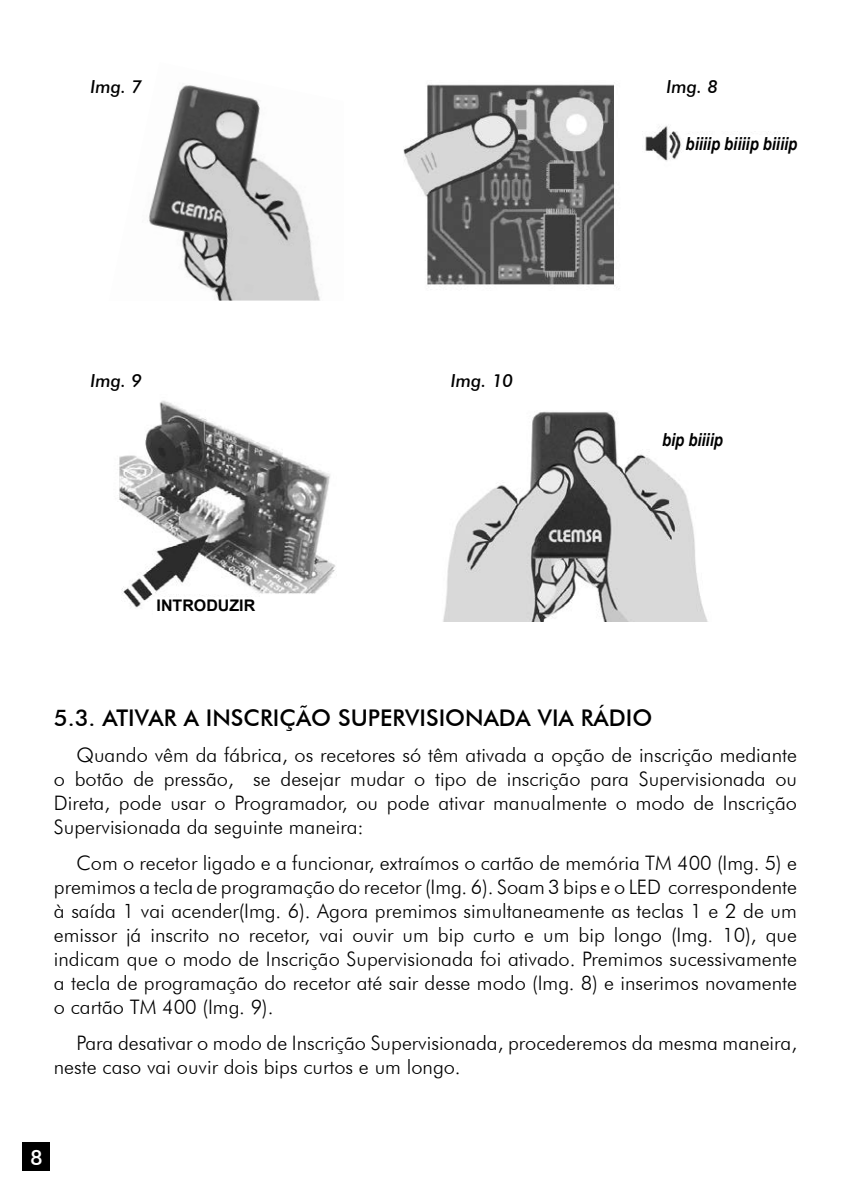
<style>
.page{position:relative;width:851px;height:1191px;background:#fff}
.page>*{position:absolute;margin:0;border:0;box-sizing:border-box;transform-origin:0 0}
.t1{font:500 23px "Futura BT";color:#000}
.t2{font:500 21px "Futura BT";color:#fff}
.t3{font:300 20px/24px "Futura BT";color:#000;text-align:justify}
.t4{font:italic 700 18px "Arial Narrow";color:#000}
.t5{font:italic 500 18px "Futura BT";color:#000}
.t6{font:700 16px "Arial";color:#000}
</style>
<div class="page">
<div style="left:22px;top:1142px;width:29px;height:29px;background:#000"></div>
<img style="left:403px;top:84px;width:384px;height:205px">
<div style="left:683px;top:135px;width:124px;height:34px;background:#fff"></div>
<img style="left:443px;top:411px;width:265px;height:210px">
<div style="left:660px;top:431px;width:123px;height:34px;background:#fff"></div>
<img style="left:148px;top:85px;width:172px;height:215px">
<img style="left:119px;top:400px;width:217px;height:208px">
<div style="left:154px;top:597px;width:125px;height:40px;background:#fff"></div>
<p class="t5" style="left:90px;top:76px;width:53px">Img. 7</p>
<p class="t5" style="left:666px;top:76px;width:53px">Img. 8</p>
<p class="t4" style="left:685px;top:130px;width:113px">biiiip biiiip biiiip</p>
<p class="t5" style="left:90px;top:369px;width:53px">Img. 9</p>
<p class="t5" style="left:450px;top:369px;width:64px">Img. 10</p>
<p class="t4" style="left:662px;top:426px;width:62px">bip biiiip</p>
<p class="t6" style="left:156px;top:595px;width:100px">INTRODUZIR</p>
<p class="t1" style="left:54px;top:704px;width:600px">5.3. ATIVAR A INSCRIÇÃO SUPERVISIONADA VIA RÁDIO</p>
<p class="t3" style="left:54px;top:742px;width:744px;text-indent:23px">Quando vêm da fábrica, os recetores só têm ativada a opção de inscrição mediante o botão de pressão, se desejar mudar o tipo de inscrição para Supervisionada ou Direta, pode usar o Programador, ou pode ativar manualmente o modo de Inscrição Supervisionada da seguinte maneira:</p>
<p class="t3" style="left:54px;top:850px;width:744px;text-indent:23px">Com o recetor ligado e a funcionar, extraímos o cartão de memória TM 400 (Img. 5) e premimos a tecla de programação do recetor (Img. 6). Soam 3 bips e o LED correspondente à saída 1 vai acender(Img. 6). Agora premimos simultaneamente as teclas 1 e 2 de um emissor já inscrito no recetor, vai ouvir um bip curto e um bip longo (Img. 10), que indicam que o modo de Inscrição Supervisionada foi ativado. Premimos sucessivamente a tecla de programação do recetor até sair desse modo (Img. 8) e inserimos novamente o cartão TM 400 (Img. 9).</p>
<p class="t3" style="left:54px;top:1030px;width:744px;text-indent:23px">Para desativar o modo de Inscrição Supervisionada, procederemos da mesma maneira, neste caso vai ouvir dois bips curtos e um longo.</p>
<p class="t2" style="left:30px;top:1144px;width:14px">8</p>
</div>
